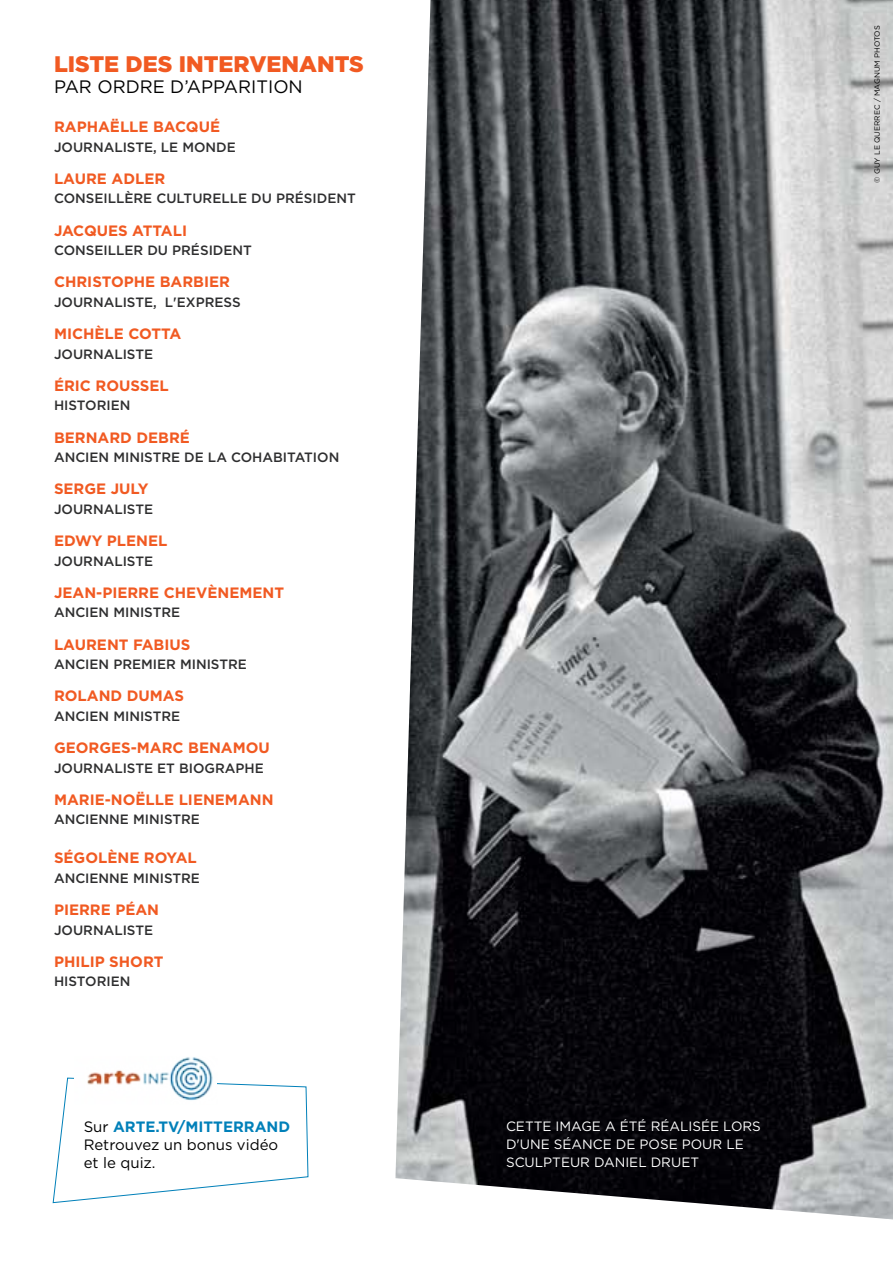
<style>
.page{position:relative;width:893px;height:1263px;background:#fff}
.page>*{position:absolute;margin:0;border:0;box-sizing:border-box;transform-origin:0 0}
.t1{font:900 22.5px "Gotham";color:#f15a22}
.t2{font:18px "Gotham";color:#000}
.t3{font:700 15px "Gotham";color:#f15a22}
.t4{font:15px/18px "Gotham";color:#000}
.t5{font:500 13.5px "Gotham";color:#2e2e2f}
.t6{font:13.5px/18px "Gotham";color:#fff}
.t7{font:7.5px "Gotham";color:#000}
.s1{font-weight:700;color:#0080b9}
</style>
<div class="page">
<img style="left:395px;top:0;width:498px;height:1219px">
<svg style="left:52px;top:1077px;width:257px;height:126px"></svg>
<img style="left:75px;top:1057px;width:142px;height:51px">
<h1 class="t1" style="left:54px;top:49px;width:14px">LISTE</h1>
<h1 class="t1" style="left:126px;top:49px;width:16px">DES</h1>
<h1 class="t1" style="left:179px;top:49px;width:15px">INTER</h1>
<h1 class="t1" style="left:249px;top:49px;width:34px">VENANTS</h1>
<h2 class="t2" style="left:54px;top:75px;width:250px">PAR ORDRE D’APPARITION</h2>
<p class="t3" style="left:54px;top:117px;width:168px">RAPHAËLLE BACQUÉ</p>
<p class="t5" style="left:54px;top:138px;width:183px">JOU RNALISTE, LE MONDE</p>
<p class="t3" style="left:54px;top:169px;width:113px">LAURE ADLER</p>
<p class="t5" style="left:54px;top:190px;width:303px">CONSEILLÈRE CU LTU RELLE DU PRÉSIDENT</p>
<p class="t3" style="left:54px;top:220px;width:135px">JACQUES ATTALI</p>
<p class="t5" style="left:54px;top:241px;width:199px">CONSEILLER DU PRÉSIDENT</p>
<p class="t3" style="left:54px;top:272px;width:178px">CHRISTOPHE BARBIER</p>
<p class="t5" style="left:54px;top:293px;width:179px">JOU RNALISTE, L'EXPRESS</p>
<p class="t3" style="left:54px;top:324px;width:129px">M ICHÈLE COTTA</p>
<p class="t5" style="left:54px;top:345px;width:101px">JOU RNALISTE</p>
<p class="t3" style="left:54px;top:376px;width:116px">ÉRIC ROUSSEL</p>
<p class="t5" style="left:54px;top:397px;width:78px">HISTORIEN</p>
<p class="t3" style="left:54px;top:427px;width:138px">BERNARD DEBRÉ</p>
<p class="t5" style="left:54px;top:448px;width:287px">ANCIEN MINISTRE DE LA COHABITATION</p>
<p class="t3" style="left:54px;top:479px;width:96px">SERGE JULY</p>
<p class="t5" style="left:54px;top:500px;width:101px">JOU RNALISTE</p>
<p class="t3" style="left:54px;top:531px;width:115px">EDWY PLENEL</p>
<p class="t5" style="left:54px;top:552px;width:101px">JOU RNALISTE</p>
<p class="t3" style="left:54px;top:583px;width:232px">JEAN-PIERRE CHEVÈNEMENT</p>
<p class="t5" style="left:54px;top:604px;width:128px">ANCIEN M INISTRE</p>
<p class="t3" style="left:54px;top:634px;width:138px">LAURENT FABIUS</p>
<p class="t5" style="left:54px;top:655px;width:194px">ANCIEN PREMIER MINISTRE</p>
<p class="t3" style="left:54px;top:686px;width:132px">ROLAND DUMAS</p>
<p class="t5" style="left:54px;top:707px;width:128px">ANCIEN MINISTRE</p>
<p class="t3" style="left:54px;top:738px;width:217px">GEORGES-MARC BENAMOU</p>
<p class="t5" style="left:54px;top:759px;width:211px">JOU RNALISTE ET BIOGRAPH E</p>
<p class="t3" style="left:54px;top:790px;width:221px">MARIE-NOËLLE LIENEMANN</p>
<p class="t5" style="left:54px;top:811px;width:147px">ANCIENNE MINISTRE</p>
<p class="t3" style="left:54px;top:848px;width:144px">SÉGOLÈNE ROYAL</p>
<p class="t5" style="left:54px;top:869px;width:147px">ANCIENNE MINISTRE</p>
<p class="t3" style="left:54px;top:900px;width:107px">PIERRE PÉAN</p>
<p class="t5" style="left:54px;top:921px;width:101px">JOU RNALISTE</p>
<p class="t3" style="left:54px;top:952px;width:111px">PHILIP SHORT</p>
<p class="t5" style="left:54px;top:973px;width:78px">HISTORIEN</p>
<p class="t6" style="left:506px;top:1117px;width:254px;text-indent:50px">IMAGE A ÉTÉ RÉALISÉE LORS<br>D'UNE SÉANCE DE POSE POUR LE<br>SCULPTEU</p>
<p class="t4" style="left:84px;top:1118px;width:208px">SUR <span class="s1">ARTE.TV/MITTERRAND<br></span>RETROUVEZ UN BONUS VIDÉO<br>ET LE QUIZ.</p>
<p class="t6" style="left:506px;top:1117px;width:10px">CETTE</p>
<p class="t6" style="left:580px;top:1153px;width:101px">R DANIEL DRUET</p>
<p class="t7" style="left:872px;top:183px;width:158px;rotate:-90deg">© GUY LE QUERREC / MAGNUM PHOTOS</p>
</div>
